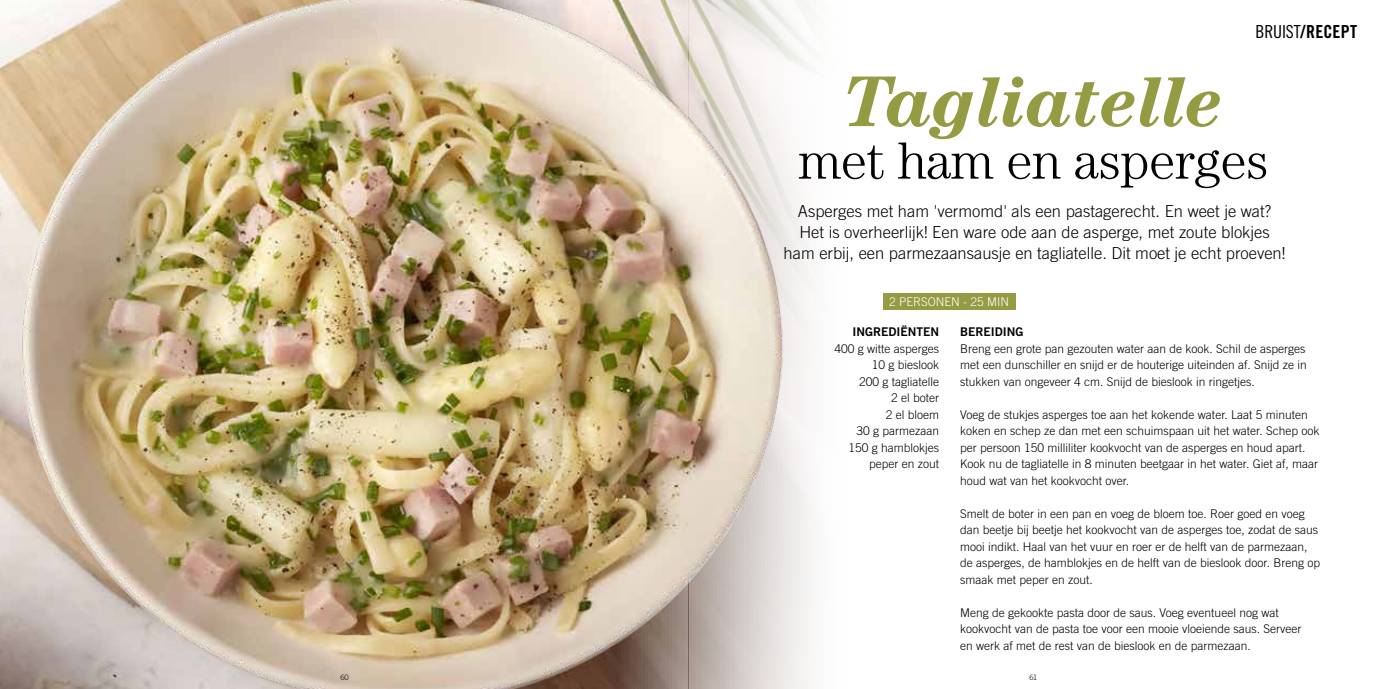
<style>
.page{position:relative;width:1378px;height:689px;background:#fff}
.page>*{position:absolute;margin:0;border:0;box-sizing:border-box;transform-origin:0 0}
.t1{font:italic 700 72px "Century Std";color:#959b42}
.t2{font:300 52.5px "Century Std";letter-spacing:-.01em;color:#000}
.t3{font:18px "Trade Gothic LT Std Bd Cn 20";letter-spacing:.01em;color:#000}
.t4{font:300 16.5px/21px "Trade Gothic LT Std";color:#000;text-align:center}
.t5{font:300 12px/16.5px "Trade Gothic LT Std";color:#000}
.t6{font:12px "Trade Gothic LT Std Bd 2";color:#000}
.t7{font:300 12px "Trade Gothic LT Std";color:#fff}
.t8{font:300 7.5px "Trade Gothic LT Std";color:#000}
.s1{font-family:"Trade Gothic LT Std Cn 18"}
</style>
<div class="page">
<img style="left:0;top:0;width:689px;height:689px">
<div style="left:882px;top:293px;width:133px;height:17px;background:#959b42"></div>
<img style="left:689px;top:0;width:194px;height:689px">
<h3 class="t3" style="left:1255px;top:21px;width:103px"><span class="s1">BRUIST</span>/RECEPT</h3>
<h1 class="t1" style="left:843px;top:60px;width:383px">Tagliatelle</h1>
<h2 class="t2" style="left:798px;top:130px;width:471px">met ham en asperges</h2>
<h3 class="t4" style="left:783px;top:200px;width:503px">Asperges met ham 'vermomd' als een pastagerecht. En weet je wat?<br>Het is overheerlijk! Een ware ode aan de asperge, met zoute blokjes ham erbij, een parmezaansausje en tagliatelle. Dit moet je echt proeven!</h3>
<p class="t7" style="left:889px;top:295px;width:122px">2 PERSONEN - 25 MIN</p>
<p class="t6" style="left:852px;top:324px;width:88px">INGREDIËNTEN</p>
<p class="t5" style="left:834px;top:340px;width:106px;text-align:right">400 g witte asperges<br>10 g bieslook<br>200 g tagliatelle<br>2 el boter<br>2 el bloem<br>30 g parmezaan<br>150 g hamblokjes peper en zout</p>
<p class="t6" style="left:960px;top:324px;width:65px">BEREIDING</p>
<p class="t5" style="left:960px;top:340px;width:348px;text-align:justify">Breng een grote pan gezouten water aan de kook. Schil de asperges met een dunschiller en snijd er de houterige uiteinden af. Snijd ze in stukken van ongeveer 4 cm. Snijd de bieslook in ringetjes.</p>
<p class="t5" style="left:960px;top:406px;width:361px">Voeg de stukjes asperges toe aan het kokende water. Laat 5 minuten koken en schep ze dan met een schuimspaan uit het water. Schep ook per persoon 150 milliliter kookvocht van de asperges en houd apart.<br>Kook nu de tagliatelle in 8 minuten beetgaar in het water. Giet af, maar houd wat van het kookvocht over.</p>
<p class="t5" style="left:960px;top:505px;width:361px">Smelt de boter in een pan en voeg de bloem toe. Roer goed en voeg dan beetje bij beetje het kookvocht van de asperges toe, zodat de saus mooi indikt. Haal van het vuur en roer er de helft van de parmezaan, de asperges, de hamblokjes en de helft van de bieslook door. Breng op smaak met peper en zout.</p>
<p class="t5" style="left:960px;top:604px;width:343px">Meng de gekookte pasta door de saus. Voeg eventueel nog wat kookvocht van de pasta toe voor een mooie vloeiende saus. Serveer en werk af met de rest van de bieslook en de parmezaan.</p>
<p class="t8" style="left:340px;top:672px;width:10px">60</p>
<p class="t8" style="left:1029px;top:672px;width:9px">61</p>
</div>
